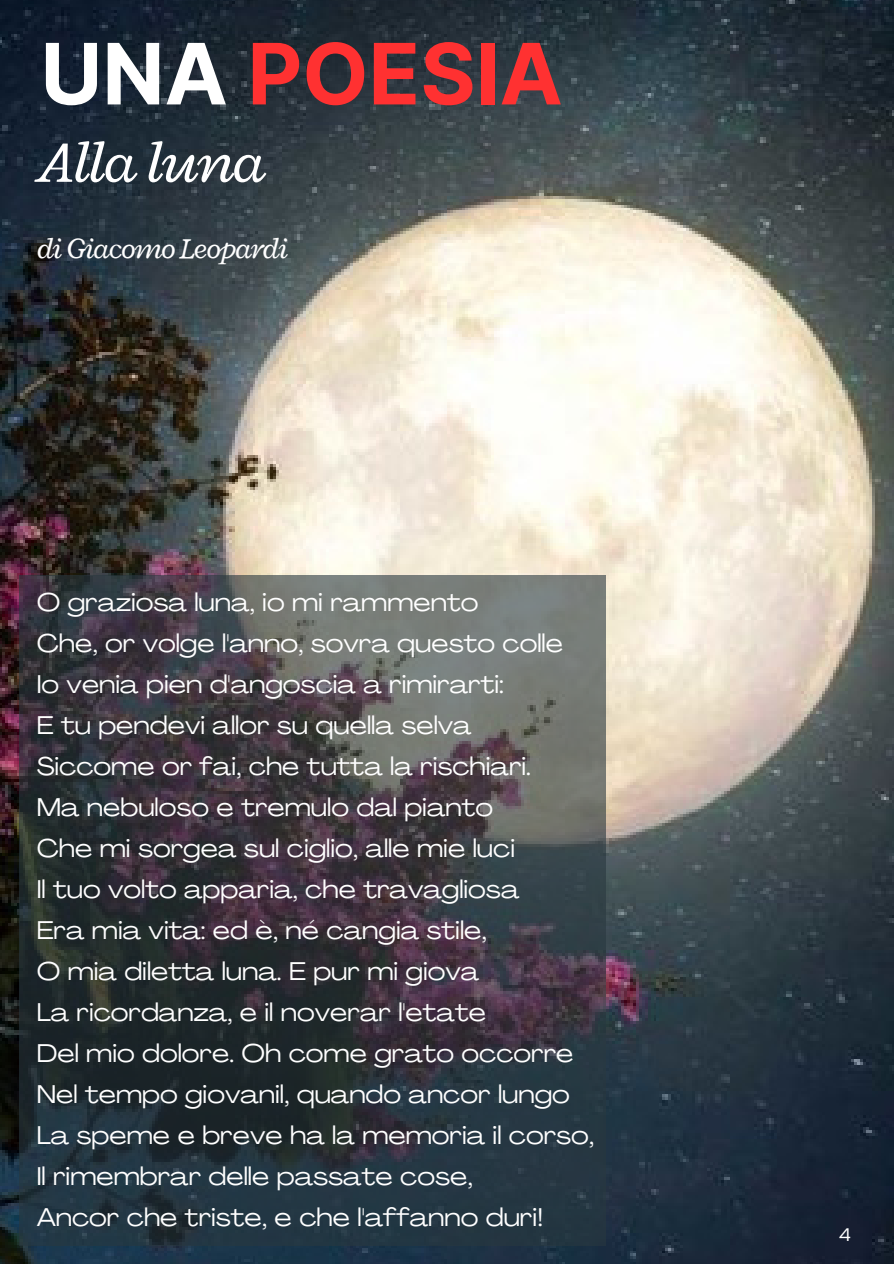
<style>
.page{position:relative;width:894px;height:1264px;background:#fff}
.page>*{position:absolute;margin:0;border:0;box-sizing:border-box;transform-origin:0 0}
.t1{font:700 84.6px "Inter";color:#ff3131}
.t2{font:italic 61.95px "Radley";letter-spacing:-.04em;color:#fff}
.t3{font:italic 30.75px "Radley";letter-spacing:-.04em;color:#fff}
.t4{font:expanded 25.2px "Agrandir";color:#fff}
.t5{font:expanded 18px "Agrandir";color:#fff}
.s1{color:#fff}
</style>
<div class="page">
<img style="left:0;top:0;width:893px;height:1263px">
<svg style="left:20px;top:575px;width:585px;height:670px;background:#3b3f44"></svg>
<h1 class="t1" style="left:41px;top:23px;width:523px"><span class="s1">UNA</span> POESIA</h1>
<h2 class="t2" style="left:37px;top:122px;width:231px">Alla luna</h2>
<h3 class="t3" style="left:37px;top:228px;width:253px">di Giacomo Leopardi</h3>
<p class="t4" style="left:37px;top:592px;width:443px">O graziosa luna, io mi rammento</p>
<p class="t4" style="left:37px;top:633px;width:527px">Che, or volge l'anno, sovra questo colle</p>
<p class="t4" style="left:37px;top:674px;width:468px">Io venia pien d'angoscia a rimirarti:</p>
<p class="t4" style="left:37px;top:715px;width:436px">E tu pendevi allor su quella selva</p>
<p class="t4" style="left:37px;top:756px;width:495px">Siccome or fai, che tutta la rischiari.</p>
<p class="t4" style="left:37px;top:797px;width:458px">Ma nebuloso e tremulo dal pianto</p>
<p class="t4" style="left:37px;top:838px;width:480px">Che mi sorgea sul ciglio, alle mie luci</p>
<p class="t4" style="left:37px;top:879px;width:484px">Il tuo volto apparia, che travagliosa</p>
<p class="t4" style="left:37px;top:920px;width:451px">Era mia vita: ed è, né cangia stile,</p>
<p class="t4" style="left:37px;top:961px;width:444px">O mia diletta luna. E pur mi giova</p>
<p class="t4" style="left:37px;top:1002px;width:451px">La ricordanza, e il noverar l'etate</p>
<p class="t4" style="left:37px;top:1042px;width:538px">Del mio dolore. Oh come grato occorre</p>
<p class="t4" style="left:37px;top:1083px;width:534px">Nel tempo giovanil, quando ancor lungo</p>
<p class="t4" style="left:37px;top:1124px;width:559px">La speme e breve ha la memoria il corso,</p>
<p class="t4" style="left:37px;top:1165px;width:437px">Il rimembrar delle passate cose,</p>
<p class="t4" style="left:37px;top:1206px;width:508px">Ancor che triste, e che l'affanno duri!</p>
<p class="t5" style="left:838px;top:1227px;width:13px">4</p>
</div>
